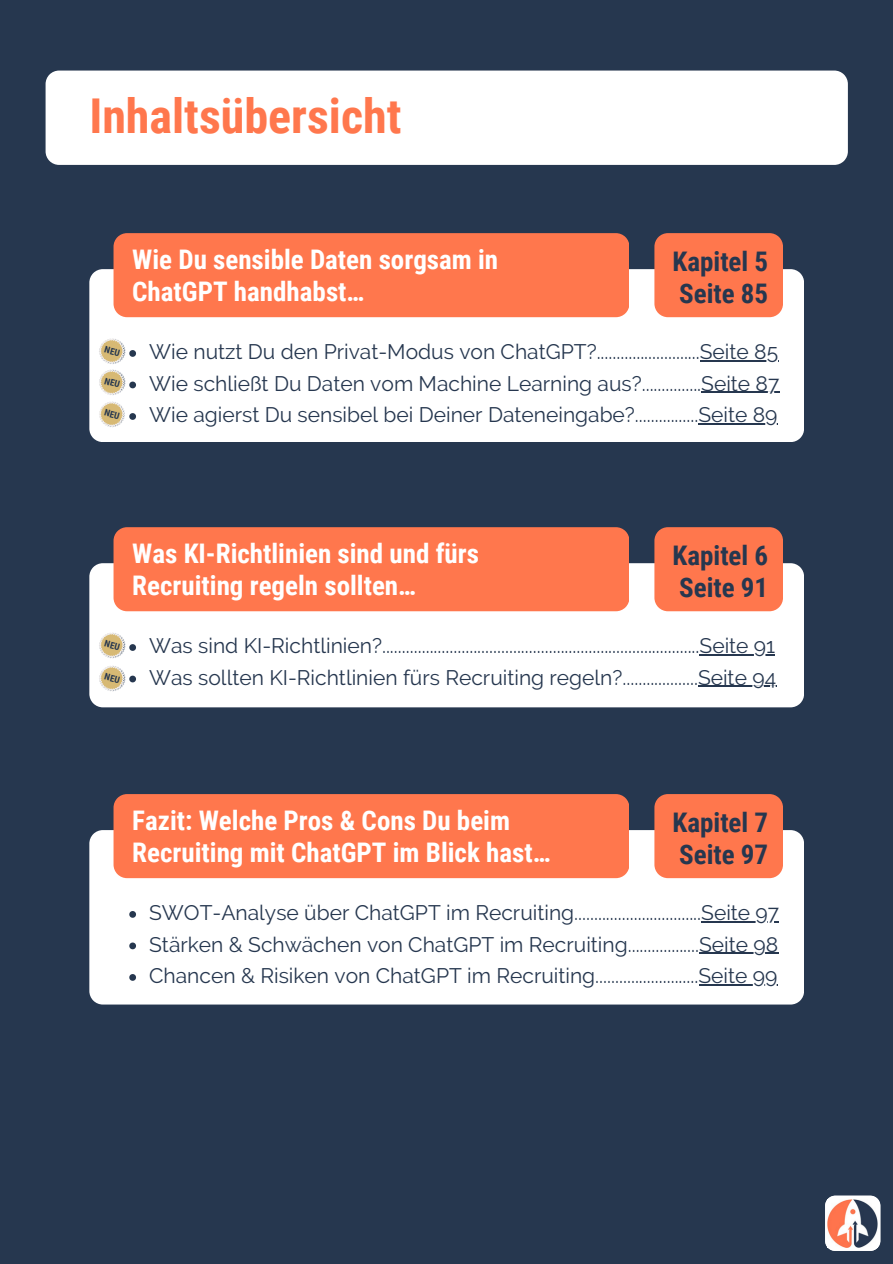
<style>
.page{position:relative;width:893px;height:1264px;background:#fff}
.page>*{position:absolute;margin:0;border:0;box-sizing:border-box;transform-origin:0 0}
.t1{font:700 48px "Roboto Condensed";color:#ff774d}
.t2{font:700 27px/31.5px "Roboto Condensed";color:#fff}
.t3{font:700 27px "Roboto Condensed";color:#26374f}
.t4{font:21px "Raleway";color:#26374f}
</style>
<div class="page">
<div style="left:0;top:0;width:892px;height:1263px;background:#26374f"></div>
<div style="left:46px;top:71px;width:801px;height:94px;background:#fff"></div>
<svg style="left:825px;top:1196px;width:55px;height:54px"></svg>
<div style="left:825px;top:1195px;width:55px;height:55px;background:#fff;border-radius:10px"></div>
<img style="left:827px;top:1199px;width:50px;height:48px">
<div style="left:89px;top:563px;width:715px;height:144px;background:#fff"></div>
<div style="left:113px;top:527px;width:516px;height:84px;background:#ff774d"></div>
<div style="left:654px;top:527px;width:129px;height:84px;background:#ff774d"></div>
<hr style="left:699px;top:654px;width:76px;height:1px;background:#26374f">
<hr style="left:698px;top:685px;width:78px;height:2px;background:#26374f">
<img style="left:99px;top:631px;width:27px;height:28px">
<img style="left:99px;top:664px;width:27px;height:28px">
<div style="left:89px;top:830px;width:715px;height:174px;background:#fff"></div>
<svg style="left:129px;top:911px;width:7px;height:6px"></svg>
<hr style="left:701px;top:921px;width:78px;height:1px;background:#26374f">
<svg style="left:129px;top:942px;width:7px;height:7px"></svg>
<hr style="left:699px;top:952px;width:79px;height:1px;background:#26374f">
<svg style="left:129px;top:974px;width:7px;height:6px"></svg>
<hr style="left:698px;top:984px;width:79px;height:1px;background:#26374f">
<div style="left:113px;top:794px;width:516px;height:84px;background:#ff774d"></div>
<div style="left:654px;top:794px;width:129px;height:84px;background:#ff774d"></div>
<div style="left:89px;top:269px;width:715px;height:173px;background:#fff"></div>
<div style="left:113px;top:233px;width:516px;height:84px;background:#ff774d"></div>
<div style="left:654px;top:233px;width:129px;height:84px;background:#ff774d"></div>
<hr style="left:699px;top:360px;width:79px;height:1px;background:#26374f">
<hr style="left:701px;top:392px;width:78px;height:1px;background:#26374f">
<hr style="left:698px;top:423px;width:79px;height:1px;background:#26374f">
<img style="left:99px;top:337px;width:27px;height:28px">
<img style="left:99px;top:368px;width:27px;height:29px">
<img style="left:99px;top:400px;width:27px;height:28px">
<svg style="left:99px;top:632px;width:37px;height:25px"></svg>
<svg style="left:99px;top:665px;width:37px;height:26px"></svg>
<svg style="left:99px;top:338px;width:37px;height:25px"></svg>
<svg style="left:99px;top:370px;width:37px;height:25px"></svg>
<svg style="left:99px;top:402px;width:37px;height:25px"></svg>
<p class="t1" style="left:89px;top:88px;width:313px">Inhaltsübersicht</p>
<p class="t2" style="left:132px;top:244px;width:367px">Wie Du sensible Daten sorgsam in</p>
<p class="t2" style="left:132px;top:275px;width:234px">ChatGPT handhabst…</p>
<p class="t3" style="left:672px;top:246px;width:97px">Kapitel 5</p>
<p class="t3" style="left:679px;top:278px;width:90px">Seite 85</p>
<p class="t4" style="left:149px;top:339px;width:630px">Wie nutzt Du den Privat-Modus von ChatGPT?..........................Seite 85</p>
<p class="t4" style="left:149px;top:371px;width:631px">Wie schließt Du Daten vom Machine Learning aus?...............Seite 87</p>
<p class="t4" style="left:149px;top:402px;width:629px">Wie agierst Du sensibel bei Deiner Dateneingabe?................Seite 89</p>
<p class="t2" style="left:132px;top:538px;width:348px">Was KI-Richtlinien sind und fürs</p>
<p class="t2" style="left:132px;top:569px;width:285px">Recruiting regeln sollten…</p>
<p class="t3" style="left:672px;top:540px;width:97px">Kapitel 6</p>
<p class="t3" style="left:679px;top:572px;width:90px">Seite 91</p>
<p class="t4" style="left:149px;top:633px;width:627px">Was sind KI-Richtlinien?................................................................................Seite 91</p>
<p class="t4" style="left:149px;top:665px;width:628px">Was sollten KI-Richtlinien fürs Recruiting regeln?...................Seite 94</p>
<p class="t2" style="left:132px;top:805px;width:420px">Fazit: Welche Pros &amp; Cons Du beim<br>Recruiting mit ChatGPT im Blick hast…</p>
<p class="t3" style="left:672px;top:807px;width:97px">Kapitel 7</p>
<p class="t3" style="left:679px;top:838px;width:90px">Seite 97</p>
<p class="t4" style="left:149px;top:900px;width:631px">SWOT-Analyse über ChatGPT im Recruiting................................Seite 97</p>
<p class="t4" style="left:149px;top:931px;width:630px">Stärken &amp; Schwächen von ChatGPT im Recruiting..................Seite 98</p>
<p class="t4" style="left:149px;top:963px;width:629px">Chancen &amp; Risiken von ChatGPT im Recruiting..........................Seite 99</p>
</div>
